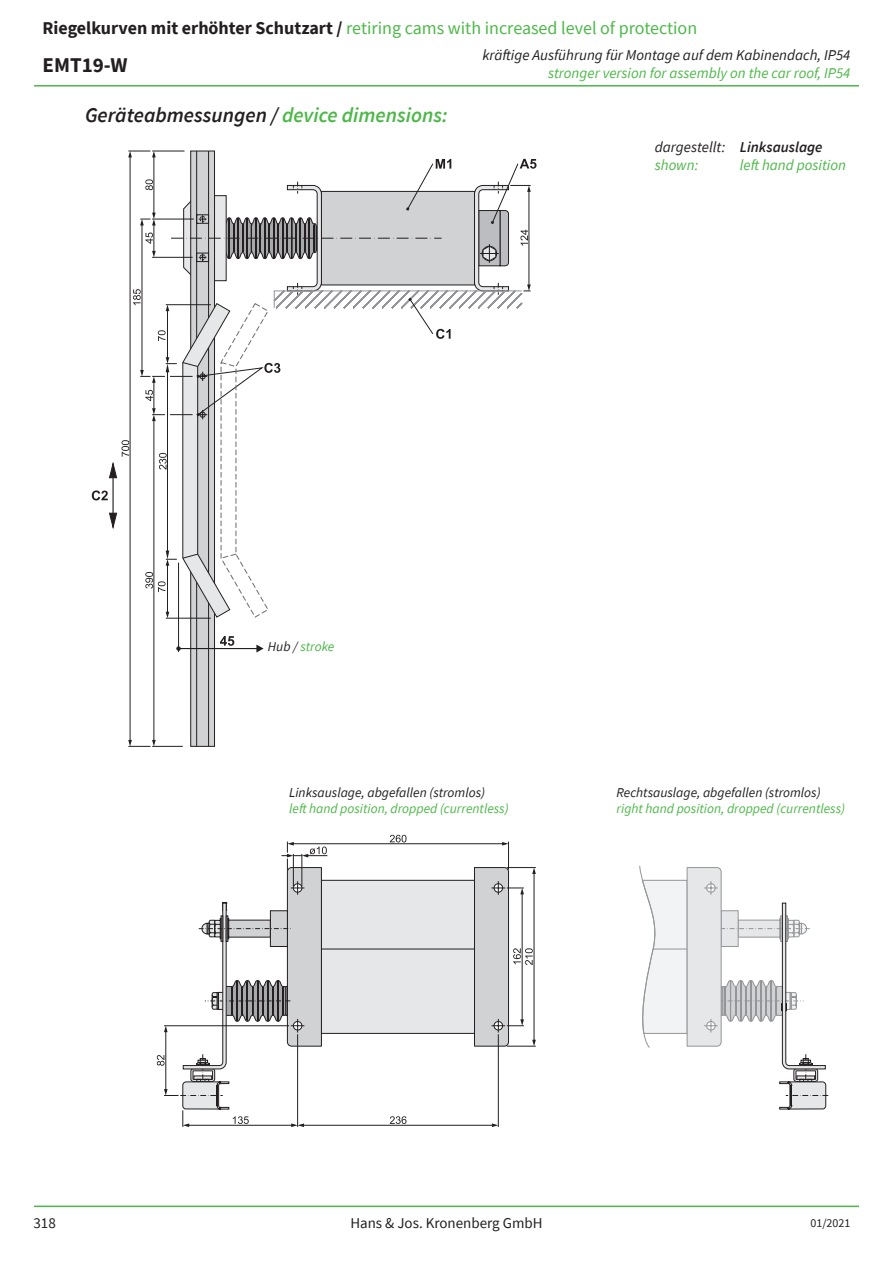
<style>
.page{position:relative;width:893px;height:1263px;background:#fff}
.page>*{position:absolute;margin:0;border:0;box-sizing:border-box;transform-origin:0 0}
.t1{font:italic 600 21px "Source Sans Pro";color:#231f20}
.t2{font:700 21px "Source Sans Pro";color:#231f20}
.t3{font:18px "Source Sans Pro";color:#4cb848}
.Überschrift_kursiv{font:italic 15px/18px "Source Sans Pro";color:#231f20;text-align:right}
.Bildtext_9{font:italic 15px/18px "Source Sans Pro";color:#231f20}
.t4{font:15px "Source Sans Pro";color:#231f20}
.Bildtext_9-2{font:italic 15px "Source Sans Pro";color:#4cb848}
.Bildtext_9-3{font:italic 13.5px/16.5px "Source Sans Pro";color:#4cb848}
.t5{font:12px "Source Sans Pro";color:#231f20}
.s1{font-weight:700;color:#231f20}
.s2{color:#4cb848}
.s3{font-weight:600}
.s4{color:#231f20}
</style>
<div class="page">
<hr style="left:34px;top:1205px;width:825px;height:2px;background:#4cb848">
<hr style="left:34px;top:85px;width:825px;height:2px;background:#4cb848">
<div style="left:321px;top:880px;width:154px;height:154px;background:#e6e7e9;border:1px solid #231f20"></div>
<hr style="left:321px;top:949px;width:153px;height:1px;background:#231f20">
<hr style="left:302px;top:1125px;width:192px;height:1px;background:#231f20">
<svg style="left:492px;top:1123px;width:6px;height:4px"></svg>
<svg style="left:390px;top:1116px;width:16px;height:8px"></svg>
<hr style="left:498px;top:1034px;width:1px;height:93px;background:#231f20">
<hr style="left:292px;top:843px;width:212px;height:1px;background:#231f20">
<svg style="left:390px;top:835px;width:16px;height:7px"></svg>
<svg style="left:474px;top:842px;width:62px;height:205px"></svg>
<svg style="left:157px;top:842px;width:170px;height:285px"></svg>
<hr style="left:164px;top:1025px;width:125px;height:1px;background:#231f20">
<svg style="left:639px;top:865px;width:189px;height:245px"></svg>
<svg style="left:92px;top:150px;width:444px;height:597px"></svg>
<h2 class="t3" style="left:43px;top:17px;width:656px"><span class="s1">Riegelkurven mit erhöhter Schutzart /</span> retiring cams with increased level of protection</h2>
<p class="t2" style="left:43px;top:50px;width:87px">EMT19-W</p>
<p class="Überschrift_kursiv" style="left:482px;top:46px;width:370px">kräftige Ausführung für Montage auf dem Kabinendach, IP54 <span class="s2">stronger version for assembly on the car roof, IP54</span></p>
<p class="t1" style="left:85px;top:101px;width:364px">Geräteabmessungen / <span class="s2">device dimensions:</span></p>
<p class="Bildtext_9" style="left:655px;top:137px;width:169px">dargestellt: <span class="s3">Linksauslage </span><span class="s2">shown:</span></p>
<p class="Bildtext_9-2" style="left:740px;top:155px;width:108px">left hand position</p>
<p class="Bildtext_9-3" style="left:268px;top:638px;width:68px"><span class="s4">Hub /</span> stroke</p>
<p class="Bildtext_9-3" style="left:289px;top:784px;width:221px"><span class="s4">Linksauslage, abgefallen (stromlos)<br></span>left hand position, dropped (currentless)</p>
<p class="Bildtext_9-3" style="left:617px;top:784px;width:230px"><span class="s4">Rechtsauslage, abgefallen (stromlos) </span>right hand position, dropped (currentless)</p>
<p class="t4" style="left:33px;top:1214px;width:24px">318</p>
<p class="t4" style="left:350px;top:1214px;width:194px">Hans &amp; Jos. Kronenberg GmbH</p>
<p class="t5" style="left:810px;top:1215px;width:41px">01/2021</p>
</div>
